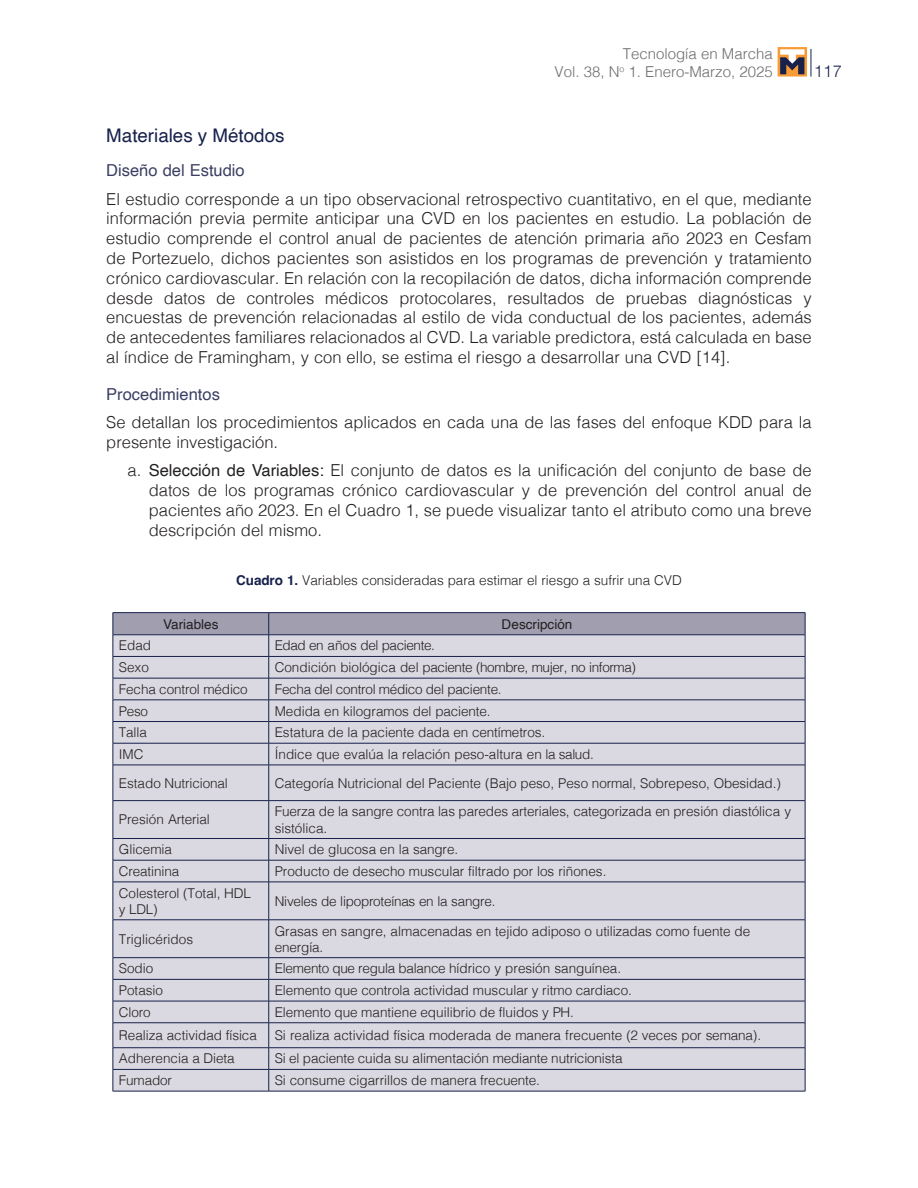
<style>
.page{position:relative;width:918px;height:1188px;background:#fff}
.page>*{position:absolute;margin:0;border:0;box-sizing:border-box;transform-origin:0 0}
.t1{font:18.75px "Helvetica";color:#17214b}
.t2{font:300 16.5px/19.8px "Helvetica";color:#231f20;text-align:justify}
.t3{font:16.5px "Helvetica";color:#3b3f62}
.t4{font:300 16.5px "Helvetica Neue";color:#17214b}
.t5{font:300 15px/18px "Helvetica";color:#6c6d70;text-align:right}
.t6{font:300 13.5px/16.2px "Helvetica";color:#231f20}
.t7{font:300 13.5px "Helvetica";letter-spacing:-.025em;color:#231f20}
.t8{font:300 13.5px "Helvetica";letter-spacing:-.02em;color:#231f20}
.t9{font:13.5px "Helvetica";color:#231f20}
.s1{font-weight:400}
.s2{font-weight:700;color:#17214b}
</style>
<div class="page">
<svg style="left:811px;top:49px;width:1px;height:28px"></svg>
<svg style="left:778px;top:47px;width:29px;height:30px"></svg>
<svg style="left:780px;top:49px;width:24px;height:25px"></svg>
<div style="left:114px;top:766px;width:691px;height:325px;background:#dad8e0"></div>
<hr style="left:113px;top:765px;width:156px;height:1px;background:#17214b">
<hr style="left:113px;top:765px;width:1px;height:35px;background:#17214b">
<hr style="left:269px;top:765px;width:536px;height:1px;background:#17214b">
<hr style="left:268px;top:765px;width:1px;height:35px;background:#17214b">
<hr style="left:805px;top:765px;width:1px;height:35px;background:#17214b">
<hr style="left:113px;top:800px;width:156px;height:1px;background:#17214b">
<hr style="left:113px;top:801px;width:1px;height:37px;background:#17214b">
<hr style="left:269px;top:800px;width:536px;height:1px;background:#17214b">
<hr style="left:268px;top:801px;width:1px;height:37px;background:#17214b">
<hr style="left:805px;top:801px;width:1px;height:37px;background:#17214b">
<hr style="left:113px;top:838px;width:156px;height:1px;background:#17214b">
<hr style="left:269px;top:838px;width:536px;height:1px;background:#17214b">
<hr style="left:113px;top:860px;width:156px;height:1px;background:#17214b">
<svg style="left:113px;top:839px;width:1px;height:43px"></svg>
<hr style="left:269px;top:860px;width:536px;height:1px;background:#17214b">
<svg style="left:268px;top:839px;width:1px;height:43px"></svg>
<svg style="left:805px;top:839px;width:1px;height:43px"></svg>
<hr style="left:113px;top:882px;width:156px;height:1px;background:#17214b">
<hr style="left:113px;top:882px;width:1px;height:38px;background:#17214b">
<hr style="left:269px;top:882px;width:536px;height:1px;background:#17214b">
<hr style="left:268px;top:882px;width:1px;height:38px;background:#17214b">
<hr style="left:805px;top:882px;width:1px;height:38px;background:#17214b">
<hr style="left:113px;top:920px;width:156px;height:1px;background:#17214b">
<hr style="left:113px;top:920px;width:1px;height:37px;background:#17214b">
<hr style="left:269px;top:920px;width:536px;height:1px;background:#17214b">
<hr style="left:268px;top:920px;width:1px;height:37px;background:#17214b">
<hr style="left:805px;top:920px;width:1px;height:37px;background:#17214b">
<hr style="left:113px;top:957px;width:156px;height:1px;background:#17214b">
<hr style="left:269px;top:957px;width:536px;height:1px;background:#17214b">
<hr style="left:113px;top:979px;width:156px;height:1px;background:#17214b">
<hr style="left:269px;top:979px;width:536px;height:1px;background:#17214b">
<hr style="left:113px;top:1001px;width:156px;height:1px;background:#17214b">
<hr style="left:269px;top:1001px;width:536px;height:1px;background:#17214b">
<hr style="left:113px;top:1023px;width:156px;height:1px;background:#17214b">
<hr style="left:269px;top:1023px;width:536px;height:1px;background:#17214b">
<hr style="left:113px;top:1047px;width:156px;height:1px;background:#17214b">
<hr style="left:269px;top:1047px;width:536px;height:1px;background:#17214b">
<hr style="left:113px;top:1069px;width:156px;height:1px;background:#17214b">
<svg style="left:113px;top:958px;width:1px;height:133px"></svg>
<hr style="left:269px;top:1069px;width:536px;height:1px;background:#17214b">
<svg style="left:268px;top:958px;width:1px;height:133px"></svg>
<svg style="left:805px;top:958px;width:1px;height:133px"></svg>
<hr style="left:113px;top:1091px;width:156px;height:1px;background:#17214b">
<hr style="left:269px;top:1091px;width:536px;height:1px;background:#17214b">
<hr style="left:113px;top:612px;width:156px;height:1px;background:#17214b">
<hr style="left:269px;top:612px;width:536px;height:1px;background:#17214b">
<svg style="left:113px;top:613px;width:693px;height:152px"></svg>
<hr style="left:113px;top:635px;width:156px;height:1px;background:#17214b">
<hr style="left:269px;top:635px;width:536px;height:1px;background:#17214b">
<p class="t5" style="left:555px;top:43px;width:220px">Tecnología en Marcha<br>Vol. 38, N<sup>o</sup> 1. Enero-Marzo, 2025</p>
<p class="t4" style="left:814px;top:57px;width:29px">117</p>
<p class="t1" style="left:106px;top:121px;width:180px">Materiales y Métodos</p>
<p class="t3" style="left:106px;top:158px;width:140px">Diseño del Estudio</p>
<p class="t2" style="left:106px;top:188px;width:707px">El estudio corresponde a un tipo observacional retrospectivo cuantitativo, en el que, mediante información previa permite anticipar una CVD en los pacientes en estudio. La población de estudio comprende el control anual de pacientes de atención primaria año 2023 en Cesfam de Portezuelo, dichos pacientes son asistidos en los programas de prevención y tratamiento crónico cardiovascular. En relación con la recopilación de datos, dicha información comprende desde datos de controles médicos protocolares, resultados de pruebas diagnósticas y encuestas de prevención relacionadas al estilo de vida conductual de los pacientes, además de antecedentes familiares relacionados al CVD. La variable predictora, está calculada en base al índice de Framingham, y con ello, se estima el riesgo a desarrollar una CVD [14].</p>
<p class="t3" style="left:106px;top:381px;width:115px">Procedimientos</p>
<p class="t2" style="left:106px;top:411px;width:707px">Se detallan los procedimientos aplicados en cada una de las fases del enfoque KDD para la presente investigación.</p>
<p class="t2" style="left:149px;top:459px;width:664px;text-indent:-21px">a. <span class="s1">Selección de Variables:</span> El conjunto de datos es la unificación del conjunto de base de datos de los programas crónico cardiovascular y de prevención del control anual de pacientes año 2023. En el Cuadro 1, se puede visualizar tanto el atributo como una breve descripción del mismo.</p>
<p class="t6" style="left:236px;top:571px;width:447px"><span class="s2">Cuadro 1.</span> Variables consideradas para estimar el riesgo a sufrir una CVD</p>
<p class="t9" style="left:163px;top:614px;width:57px">Variables</p>
<p class="t9" style="left:501px;top:614px;width:72px">Descripción</p>
<p class="t6" style="left:119px;top:637px;width:34px">Edad</p>
<p class="t7" style="left:275px;top:634px;width:162px">Edad en años del paciente.</p>
<p class="t6" style="left:119px;top:658px;width:32px">Sexo</p>
<p class="t7" style="left:275px;top:656px;width:363px">Condición biológica del paciente (hombre, mujer, no informa)</p>
<p class="t6" style="left:119px;top:680px;width:130px">Fecha control médico</p>
<p class="t8" style="left:275px;top:678px;width:228px">Fecha del control médico del paciente.</p>
<p class="t6" style="left:119px;top:702px;width:31px">Peso</p>
<p class="t6" style="left:275px;top:702px;width:217px">Medida en kilogramos del paciente.</p>
<p class="t6" style="left:119px;top:723px;width:30px">Talla</p>
<p class="t6" style="left:275px;top:723px;width:272px">Estatura de la paciente dada en centímetros.</p>
<p class="t6" style="left:119px;top:745px;width:26px">IMC</p>
<p class="t6" style="left:275px;top:745px;width:321px">Índice que evalúa la relación peso-altura en la salud.</p>
<p class="t6" style="left:119px;top:774px;width:110px">Estado Nutricional</p>
<p class="t6" style="left:275px;top:774px;width:508px">Categoría Nutricional del Paciente (Bajo peso, Peso normal, Sobrepeso, Obesidad.)</p>
<p class="t6" style="left:119px;top:811px;width:93px">Presión Arterial</p>
<p class="t6" style="left:275px;top:802px;width:518px">Fuerza de la sangre contra las paredes arteriales, categorizada en presión diastólica y sistólica.</p>
<p class="t6" style="left:119px;top:840px;width:55px">Glicemia</p>
<p class="t6" style="left:275px;top:840px;width:185px">Nivel de glucosa en la sangre.</p>
<p class="t6" style="left:119px;top:862px;width:62px">Creatinina</p>
<p class="t6" style="left:275px;top:862px;width:333px">Producto de desecho muscular filtrado por los riñones.</p>
<p class="t6" style="left:119px;top:884px;width:134px">Colesterol (Total, HDL y LDL)</p>
<p class="t8" style="left:275px;top:889px;width:222px">Niveles de lipoproteínas en la sangre.</p>
<p class="t6" style="left:119px;top:930px;width:76px">Triglicéridos</p>
<p class="t6" style="left:275px;top:922px;width:477px">Grasas en sangre, almacenadas en tejido adiposo o utilizadas como fuente de energía.</p>
<p class="t6" style="left:119px;top:960px;width:36px">Sodio</p>
<p class="t6" style="left:275px;top:960px;width:348px">Elemento que regula balance hídrico y presión sanguínea.</p>
<p class="t6" style="left:119px;top:981px;width:46px">Potasio</p>
<p class="t6" style="left:275px;top:981px;width:359px">Elemento que controla actividad muscular y ritmo cardiaco.</p>
<p class="t6" style="left:119px;top:1003px;width:33px">Cloro</p>
<p class="t6" style="left:275px;top:1003px;width:301px">Elemento que mantiene equilibrio de fluidos y PH.</p>
<p class="t6" style="left:119px;top:1026px;width:139px">Realiza actividad física</p>
<p class="t6" style="left:275px;top:1026px;width:488px">Si realiza actividad física moderada de manera frecuente (2 veces por semana).</p>
<p class="t6" style="left:119px;top:1050px;width:117px">Adherencia a Dieta</p>
<p class="t6" style="left:275px;top:1050px;width:349px">Si el paciente cuida su alimentación mediante nutricionista</p>
<p class="t6" style="left:119px;top:1071px;width:55px">Fumador</p>
<p class="t6" style="left:275px;top:1071px;width:267px">Si consume cigarrillos de manera frecuente.</p>
</div>
